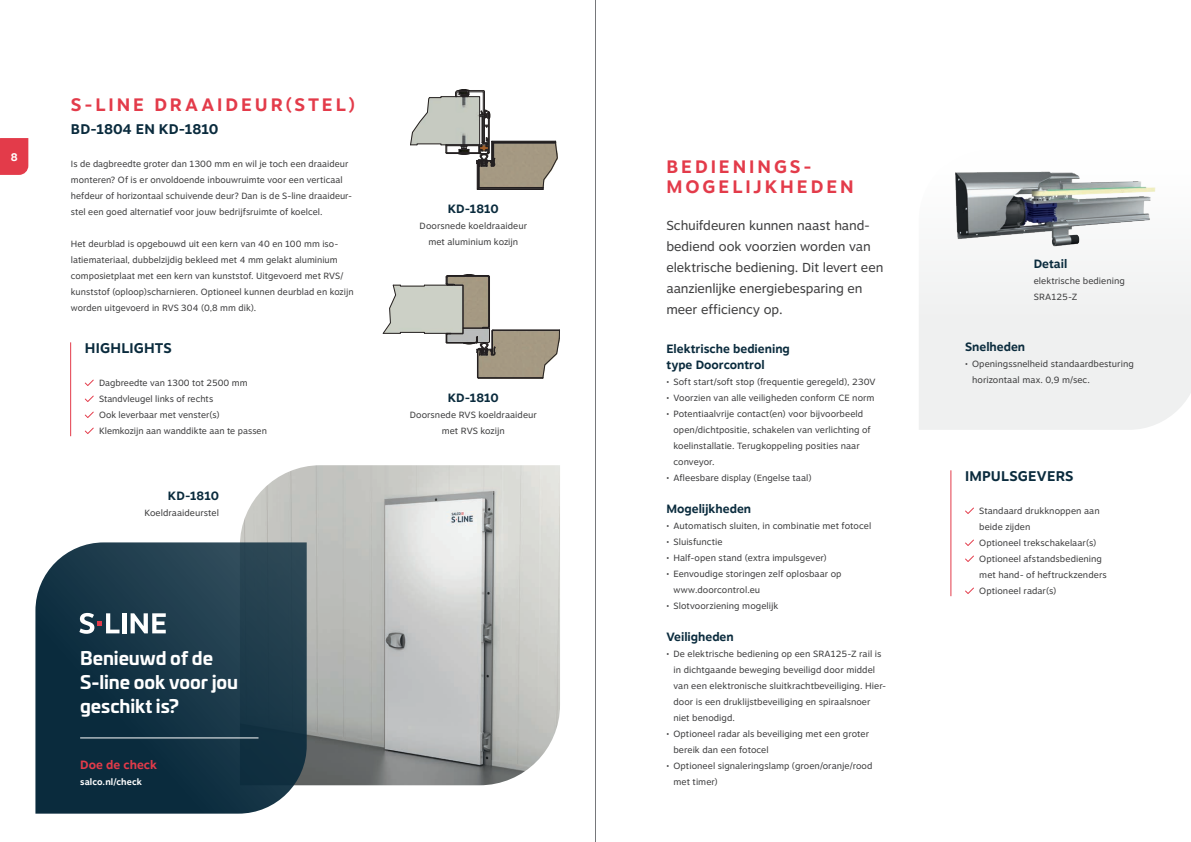
<style>
.page{position:relative;width:1191px;height:842px;background:#fff}
.page>*{position:absolute;margin:0;border:0;box-sizing:border-box;transform-origin:0 0}
.t1{font:700 18px/20px "Motiva Sans";letter-spacing:.165em;color:#e33b4a}
.t2{font:700 18px/24px "Univia Pro";letter-spacing:-.005em;color:#fff}
.t3{font:700 14px "Motiva Sans";letter-spacing:.015em;color:#0a2b3d}
.t4{font:700 14px "Motiva Sans";letter-spacing:-.005em;color:#0a2b3d}
.t5{font:13px/21px "Motiva Sans";letter-spacing:-.005em;color:#3e3e3f}
.t6{font:700 12px/16px "Motiva Sans";color:#0a2b3d}
.t7{font:700 12px "Motiva Sans";color:#e33b4a}
.t8{font:700 11px "Motiva Sans";color:#fff}
.t9{font:9px/16px "Motiva Sans";letter-spacing:.005em;color:#3e3e3f}
.t10{font:700 9px "Motiva Sans";letter-spacing:.015em;color:#fff}
</style>
<div class="page">
<div style="left:919px;top:265px;width:272px;height:165px;background:#eff0f0"></div>
<hr style="left:70px;top:342px;width:1px;height:94px;background:#e33b4a">
<svg style="left:85px;top:380px;width:9px;height:6px"></svg>
<svg style="left:85px;top:396px;width:9px;height:6px"></svg>
<svg style="left:85px;top:412px;width:9px;height:6px"></svg>
<svg style="left:85px;top:428px;width:9px;height:6px"></svg>
<hr style="left:950px;top:470px;width:1px;height:126px;background:#e33b4a">
<svg style="left:965px;top:507px;width:9px;height:7px"></svg>
<svg style="left:965px;top:539px;width:9px;height:7px"></svg>
<svg style="left:965px;top:555px;width:9px;height:7px"></svg>
<svg style="left:965px;top:587px;width:9px;height:7px"></svg>
<img style="left:240px;top:465px;width:320px;height:320px">
<svg style="left:35px;top:542px;width:272px;height:272px;background:#1e3c4c"></svg>
<hr style="left:80px;top:737px;width:178px;height:1px;background:#fff">
<hr style="left:122px;top:613px;width:4px;height:20px;background:#fff">
<svg style="left:131px;top:613px;width:35px;height:20px"></svg>
<svg style="left:79px;top:613px;width:40px;height:21px"></svg>
<img style="left:424px;top:276px;width:135px;height:101px">
<svg style="left:542px;top:330px;width:18px;height:49px"></svg>
<hr style="left:478px;top:378px;width:65px;height:1px;background:#231f20">
<hr style="left:478px;top:377px;width:65px;height:1px;background:#231f20">
<hr style="left:493px;top:330px;width:66px;height:1px;background:#231f20">
<svg style="left:382px;top:284px;width:42px;height:50px"></svg>
<svg style="left:446px;top:274px;width:50px;height:104px"></svg>
<svg style="left:410px;top:89px;width:147px;height:101px"></svg>
<img style="left:921px;top:171px;width:249px;height:106px">
<hr style="left:595px;top:0;width:1px;height:842px;background:#76787b">
<svg style="left:0;top:138px;width:28px;height:37px"></svg>
<p class="t8" style="left:11px;top:149px;width:8px">8</p>
<h1 class="t1" style="left:71px;top:94px;width:286px">S-LINE DRAAIDEUR(STEL)</h1>
<h2 class="t4" style="left:71px;top:118px;width:149px">BD-1804 EN KD-1810</h2>
<p class="t9" style="left:71px;top:155px;width:283px">Is de dagbreedte groter dan 1300 mm en wil je toch een draaideur monteren? Of is er onvoldoende inbouwruimte voor een verticaal hefdeur of horizontaal schuivende deur? Dan is de S-line draaideur&shy;stel een goed alternatief voor jouw bedrijfsruimte of koelcel.</p>
<p class="t9" style="left:71px;top:235px;width:284px">Het deurblad is opgebouwd uit een kern van 40 en 100 mm iso&shy;latiemateriaal, dubbelzijdig bekleed met 4 mm gelakt aluminium composietplaat met een kern van kunststof. Uitgevoerd met RVS/ kunststof (oploop)scharnieren. Optioneel kunnen deurblad en kozijn worden uitgevoerd in RVS 304 (0,8 mm dik).</p>
<h2 class="t3" style="left:85px;top:338px;width:89px">HIGHLIGHTS</h2>
<p class="t9" style="left:99px;top:375px;width:169px">Dagbreedte van 1300 tot 2500 mm<br>Standvleugel links of rechts<br>Ook leverbaar met venster(s)<br>Klemkozijn aan wanddikte aan te passen</p>
<h3 class="t6" style="left:168px;top:488px;width:53px">KD-1810</h3>
<p class="t9" style="left:144px;top:505px;width:76px">Koeldraaideurstel</p>
<h1 class="t2" style="left:80px;top:645px;width:159px">Benieuwd of de<br>S-line ook voor jou geschikt is?</h1>
<h3 class="t7" style="left:80px;top:756px;width:78px">Doe de check</h3>
<p class="t10" style="left:80px;top:775px;width:63px">salco.nl/check</p>
<h3 class="t6" style="left:448px;top:201px;width:53px">KD-1810</h3>
<p class="t9" style="left:419px;top:218px;width:109px;text-align:center">Doorsnede koeldraaideur met aluminium kozijn</p>
<h3 class="t6" style="left:448px;top:389px;width:53px">KD-1810</h3>
<p class="t9" style="left:410px;top:407px;width:129px;text-align:center">Doorsnede RVS koeldraaideur met RVS kozijn</p>
<h1 class="t1" style="left:666px;top:157px;width:189px">BEDIENINGS-<br>MOGELIJKHEDEN</h1>
<h3 class="t5" style="left:666px;top:215px;width:218px">Schuifdeuren kunnen naast hand&shy;bediend ook voorzien worden van elektrische bediening. Dit levert een aanzienlijke energiebesparing en meer efficiency op.</h3>
<h3 class="t6" style="left:666px;top:341px;width:125px">Elektrische bediening type Doorcontrol</h3>
<p class="t9" style="left:666px;top:374px;width:211px">• Soft start/soft stop (frequentie geregeld), 230V</p>
<p class="t9" style="left:666px;top:390px;width:210px">• Voorzien van alle veiligheden conform CE norm</p>
<p class="t9" style="left:673px;top:406px;width:199px;text-indent:-7px">• Potentiaalvrije contact(en) voor bijvoorbeeld open/dichtpositie, schakelen van verlichting of koelinstallatie. Terugkoppeling posities naar conveyor.</p>
<p class="t9" style="left:666px;top:470px;width:147px">• Afleesbare display (Engelse taal)</p>
<h3 class="t6" style="left:666px;top:501px;width:86px">Mogelijkheden</h3>
<p class="t9" style="left:666px;top:518px;width:206px">• Automatisch sluiten, in combinatie met fotocel</p>
<p class="t9" style="left:666px;top:534px;width:58px">• Sluisfunctie</p>
<p class="t9" style="left:666px;top:550px;width:162px">• Half-open stand (extra impulsgever)</p>
<p class="t9" style="left:673px;top:566px;width:170px;text-indent:-7px">• Eenvoudige storingen zelf oplosbaar op www.doorcontrol.eu</p>
<p class="t9" style="left:666px;top:598px;width:113px">• Slotvoorziening mogelijk</p>
<h3 class="t6" style="left:666px;top:629px;width:69px">Veiligheden</h3>
<p class="t9" style="left:673px;top:646px;width:214px;text-indent:-7px">• De elektrische bediening op een SRA125-Z rail is in dichtgaande beweging beveiligd door middel van een elektronische sluitkrachtbeveiliging. Hier&shy;door is een druklijstbeveiliging en spiraalsnoer niet benodigd.</p>
<p class="t9" style="left:673px;top:726px;width:197px;text-indent:-7px">• Optioneel radar als beveiliging met een groter bereik dan een fotocel</p>
<p class="t9" style="left:673px;top:758px;width:200px;text-indent:-7px">• Optioneel signaleringslamp (groen/oranje/rood met timer)</p>
<h3 class="t6" style="left:1033px;top:256px;width:35px">Detail</h3>
<p class="t9" style="left:1033px;top:273px;width:93px">elektrische bediening<br>SRA125-Z</p>
<h3 class="t6" style="left:965px;top:339px;width:62px">Snelheden</h3>
<p class="t9" style="left:972px;top:356px;width:163px;text-indent:-7px">• Openingssnelheid standaardbesturing horizontaal max. 0,9 m/sec.</p>
<h2 class="t3" style="left:965px;top:466px;width:110px">IMPULSGEVERS</h2>
<p class="t9" style="left:979px;top:503px;width:129px">Standaard drukknoppen aan beide zijden<br>Optioneel trekschakelaar(s)<br>Optioneel afstandsbediening met hand- of heftruckzenders<br>Optioneel radar(s)</p>
</div>
